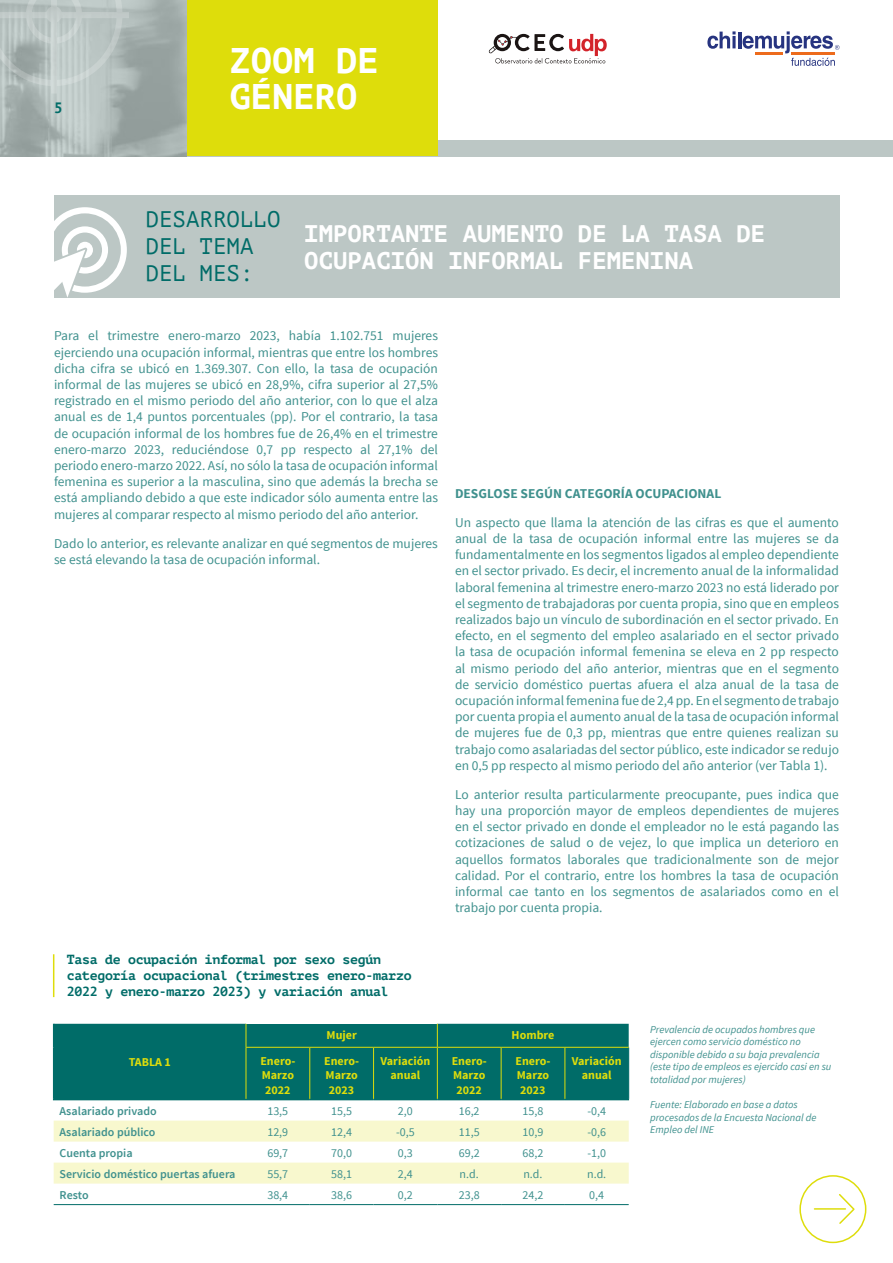
<style>
.page{position:relative;width:893px;height:1263px;background:#fff}
.page>*{position:absolute;margin:0;border:0;box-sizing:border-box;transform-origin:0 0}
.t1{font:700 35.55px "PT Mono";color:#fff}
.t2{font:700 24px/27px "PT Mono";color:#fff}
.t3{font:22.5px/27px "PT Mono";color:#006c68}
.t4{font:700 15px "PT Sans";color:#006c68}
.t5{font:13.5px/16.2px "Source Sans Pro";color:#40918e;text-align:justify}
.t6{font:700 13.5px "Source Sans Pro";color:#40918e}
.t7{font:700 13.2px/15.9px "PT Mono";letter-spacing:-.02em;color:#006c68}
.t8{font:12px "Source Sans Pro";color:#40918e}
.t9{font:700 12px/14.4px "Source Sans Pro";color:#dedd0b;text-align:justify}
.t10{font:600 12px "Source Sans Pro";color:#40918e}
.t11{font:italic 10.5px/12.6px "Source Sans Pro";color:#40918e}
</style>
<div class="page">
<div style="left:188px;top:140px;width:705px;height:17px;background:#bcc7c5"></div>
<svg style="left:0;top:0;width:188px;height:157px;background:#a4afac"></svg>
<div style="left:188px;top:0;width:250px;height:156px;background:#dedd0b"></div>
<svg style="left:0;top:0;width:129px;height:94px;background:#b9c3c1"></svg>
<svg style="left:707px;top:31px;width:29px;height:18px"></svg>
<hr style="left:738px;top:32px;width:3px;height:16px;background:#273480">
<svg style="left:743px;top:31px;width:96px;height:35px"></svg>
<svg style="left:489px;top:34px;width:118px;height:29px"></svg>
<div style="left:799px;top:1175px;width:67px;height:68px;border:2px solid #dedd0b;border-radius:50%"></div>
<hr style="left:814px;top:1208px;width:31px;height:2px;background:#dedd0b">
<svg style="left:837px;top:1194px;width:18px;height:30px"></svg>
<div style="left:54px;top:196px;width:786px;height:102px;background:#bcc7c5"></div>
<svg style="left:54px;top:207px;width:73px;height:90px"></svg>
<hr style="left:53px;top:954px;width:1px;height:43px;background:#dedd0b">
<svg style="left:54px;top:1120px;width:575px;height:63px"></svg>
<hr style="left:53px;top:1099px;width:193px;height:1px;background:#006c68">
<hr style="left:246px;top:1099px;width:64px;height:1px;background:#006c68">
<hr style="left:310px;top:1099px;width:64px;height:1px;background:#006c68">
<hr style="left:374px;top:1099px;width:63px;height:1px;background:#006c68">
<hr style="left:437px;top:1099px;width:64px;height:1px;background:#006c68">
<hr style="left:501px;top:1099px;width:64px;height:1px;background:#006c68">
<hr style="left:565px;top:1099px;width:64px;height:1px;background:#006c68">
<div style="left:53px;top:1024px;width:576px;height:75px;background:#006c68"></div>
<hr style="left:246px;top:1047px;width:64px;height:1px;background:#dedd0b">
<hr style="left:246px;top:1048px;width:1px;height:51px;background:#dedd0b">
<hr style="left:310px;top:1047px;width:64px;height:1px;background:#dedd0b">
<hr style="left:374px;top:1047px;width:63px;height:1px;background:#dedd0b">
<hr style="left:437px;top:1047px;width:64px;height:1px;background:#dedd0b">
<hr style="left:501px;top:1047px;width:64px;height:1px;background:#dedd0b">
<hr style="left:565px;top:1047px;width:64px;height:1px;background:#dedd0b">
<hr style="left:628px;top:1048px;width:1px;height:51px;background:#006c68">
<hr style="left:310px;top:1048px;width:1px;height:51px;background:#dedd0b">
<hr style="left:373px;top:1048px;width:1px;height:51px;background:#dedd0b">
<hr style="left:437px;top:1048px;width:1px;height:51px;background:#dedd0b">
<hr style="left:501px;top:1048px;width:1px;height:51px;background:#dedd0b">
<hr style="left:565px;top:1048px;width:1px;height:51px;background:#dedd0b">
<hr style="left:54px;top:1204px;width:192px;height:1px;background:#006c68">
<hr style="left:246px;top:1204px;width:64px;height:1px;background:#006c68">
<hr style="left:310px;top:1204px;width:64px;height:1px;background:#006c68">
<hr style="left:374px;top:1204px;width:63px;height:1px;background:#006c68">
<hr style="left:437px;top:1204px;width:64px;height:1px;background:#006c68">
<hr style="left:501px;top:1204px;width:64px;height:1px;background:#006c68">
<hr style="left:565px;top:1204px;width:64px;height:1px;background:#006c68">
<p class="t4" style="left:54px;top:97px;width:10px">5</p>
<h1 class="t1" style="left:229px;top:40px;width:151px">ZOOM DE</h1>
<h1 class="t1" style="left:229px;top:76px;width:130px">GÉNERO</h1>
<h3 class="t3" style="left:146px;top:206px;width:136px">DESARROLLO<br>DEL TEMA<br>DEL MES:</h3>
<h2 class="t2" style="left:304px;top:220px;width:462px">IMPORTANTE AUMENTO DE LA TASA DE<br>OCUPACIÓN INFORMAL FEMENINA</h2>
<p class="t5" style="left:54px;top:328px;width:385px">Para el trimestre enero-marzo 2023, había 1.102.751 mujeres ejerciendo una ocupación informal, mientras que entre los hombres dicha cifra se ubicó en 1.369.307. Con ello, la tasa de ocupación informal de las mujeres se ubicó en 28,9%, cifra superior al 27,5% registrado en el mismo periodo del año anterior, con lo que el alza anual es de 1,4 puntos porcentuales (pp). Por el contrario, la tasa de ocupación informal de los hombres fue de 26,4% en el trimestre enero-marzo 2023, reduciéndose 0,7 pp respecto al 27,1% del periodo enero-marzo 2022. Así, no sólo la tasa de ocupación informal femenina es superior a la masculina, sino que además la brecha se está ampliando debido a que este indicador sólo aumenta entre las mujeres al comparar respecto al mismo periodo del año anterior.</p>
<p class="t5" style="left:54px;top:535px;width:385px">Dado lo anterior, es relevante analizar en qué segmentos de mujeres se está elevando la tasa de ocupación informal.</p>
<p class="t7" style="left:67px;top:952px;width:346px">Tasa de ocupación informal por sexo según categoría ocupacional (trimestres enero-marzo<br>2022 y enero-marzo 2023) y variación anual</p>
<p class="t6" style="left:455px;top:485px;width:268px">DESGLOSE SEGÚN CATEGORÍA OCUPACIONAL</p>
<p class="t5" style="left:455px;top:514px;width:385px">Un aspecto que llama la atención de las cifras es que el aumento anual de la tasa de ocupación informal entre las mujeres se da fundamentalmente en los segmentos ligados al empleo dependiente en el sector privado. Es decir, el incremento anual de la informalidad laboral femenina al trimestre enero-marzo 2023 no está liderado por el segmento de trabajadoras por cuenta propia, sino que en empleos realizados bajo un vínculo de subordinación en el sector privado. En efecto, en el segmento del empleo asalariado en el sector privado la tasa de ocupación informal femenina se eleva en 2 pp respecto al mismo periodo del año anterior, mientras que en el segmento de servicio doméstico puertas afuera el alza anual de la tasa de ocupación informal femenina fue de 2,4 pp. En el segmento de trabajo por cuenta propia el aumento anual de la tasa de ocupación informal de mujeres fue de 0,3 pp, mientras que entre quienes realizan su trabajo como asalariadas del sector público, este indicador se redujo en 0,5 pp respecto al mismo periodo del año anterior (ver Tabla 1).</p>
<p class="t5" style="left:455px;top:786px;width:385px">Lo anterior resulta particularmente preocupante, pues indica que hay una proporción mayor de empleos dependientes de mujeres en el sector privado en donde el empleador no le está pagando las cotizaciones de salud o de vejez, lo que implica un deterioro en aquellos formatos laborales que tradicionalmente son de mejor calidad. Por el contrario, entre los hombres la tasa de ocupación informal cae tanto en los segmentos de asalariados como en el trabajo por cuenta propia.</p>
<p class="t9" style="left:129px;top:1055px;width:44px">TABLA 1</p>
<p class="t9" style="left:327px;top:1028px;width:32px">Mujer</p>
<p class="t9" style="left:512px;top:1028px;width:44px">Hombre</p>
<p class="t9" style="left:260px;top:1054px;width:36px">Enero-Marzo 2022</p>
<p class="t9" style="left:324px;top:1054px;width:36px">Enero-Marzo 2023</p>
<p class="t9" style="left:381px;top:1054px;width:51px;text-align:center">Variación anual</p>
<p class="t9" style="left:452px;top:1054px;width:36px">Enero-Marzo 2022</p>
<p class="t9" style="left:515px;top:1054px;width:36px">Enero-Marzo 2023</p>
<p class="t9" style="left:572px;top:1054px;width:51px;text-align:center">Variación anual</p>
<p class="t10" style="left:60px;top:1103px;width:99px">Asalariado privado</p>
<p class="t8" style="left:267px;top:1103px;width:22px">13,5</p>
<p class="t8" style="left:331px;top:1103px;width:22px">15,5</p>
<p class="t8" style="left:398px;top:1103px;width:16px">2,0</p>
<p class="t8" style="left:459px;top:1103px;width:22px">16,2</p>
<p class="t8" style="left:522px;top:1103px;width:22px">15,8</p>
<p class="t8" style="left:587px;top:1103px;width:20px">-0,4</p>
<p class="t10" style="left:60px;top:1124px;width:97px">Asalariado público</p>
<p class="t8" style="left:267px;top:1124px;width:22px">12,9</p>
<p class="t8" style="left:331px;top:1124px;width:22px">12,4</p>
<p class="t8" style="left:396px;top:1124px;width:20px">-0,5</p>
<p class="t8" style="left:459px;top:1124px;width:22px">11,5</p>
<p class="t8" style="left:522px;top:1124px;width:22px">10,9</p>
<p class="t8" style="left:587px;top:1124px;width:20px">-0,6</p>
<p class="t10" style="left:60px;top:1145px;width:75px">Cuenta propia</p>
<p class="t8" style="left:267px;top:1145px;width:22px">69,7</p>
<p class="t8" style="left:331px;top:1145px;width:22px">70,0</p>
<p class="t8" style="left:398px;top:1145px;width:16px">0,3</p>
<p class="t8" style="left:459px;top:1145px;width:22px">69,2</p>
<p class="t8" style="left:522px;top:1145px;width:22px">68,2</p>
<p class="t8" style="left:587px;top:1145px;width:20px">-1,0</p>
<p class="t10" style="left:60px;top:1166px;width:177px">Servicio doméstico puertas afuera</p>
<p class="t8" style="left:267px;top:1166px;width:22px">55,7</p>
<p class="t8" style="left:331px;top:1166px;width:22px">58,1</p>
<p class="t8" style="left:398px;top:1166px;width:16px">2,4</p>
<p class="t8" style="left:460px;top:1166px;width:21px">n.d.</p>
<p class="t8" style="left:523px;top:1166px;width:21px">n.d.</p>
<p class="t8" style="left:587px;top:1166px;width:21px">n.d.</p>
<p class="t10" style="left:60px;top:1187px;width:31px">Resto</p>
<p class="t8" style="left:267px;top:1187px;width:22px">38,4</p>
<p class="t8" style="left:331px;top:1187px;width:22px">38,6</p>
<p class="t8" style="left:398px;top:1187px;width:16px">0,2</p>
<p class="t8" style="left:459px;top:1187px;width:22px">23,8</p>
<p class="t8" style="left:522px;top:1187px;width:22px">24,2</p>
<p class="t8" style="left:589px;top:1187px;width:16px">0,4</p>
<p class="t11" style="left:650px;top:1023px;width:183px">Prevalencia de ocupados hombres que ejercen como servicio doméstico no disponible debido a su baja prevalencia (este tipo de empleos es ejercido casi en su totalidad por mujeres)</p>
<p class="t11" style="left:650px;top:1098px;width:168px">Fuente: Elaborado en base a datos procesados de la Encuesta Nacional de<br>Empleo del INE</p>
</div>
